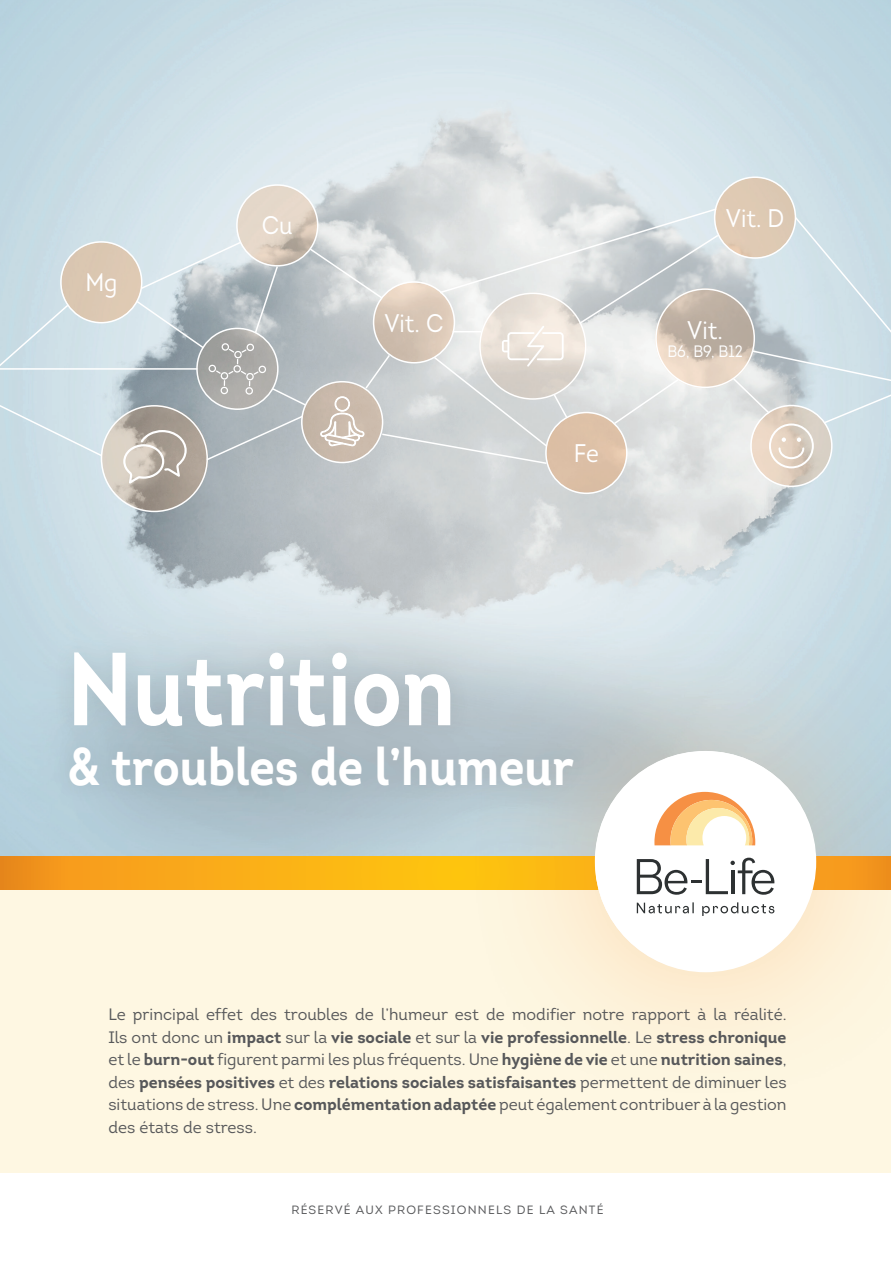
<style>
.page{position:relative;width:891px;height:1263px;background:#fff}
.page>*{position:absolute;margin:0;border:0;box-sizing:border-box;transform-origin:0 0}
.t1{font:700 103.65px "Intro";color:#fff;scale:.84 1}
.t2{font:700 52.5px "Intro";color:#fff;scale:.88 1}
.t3{font:25.5px "Intro";color:#fff;scale:.9 1}
.t4{font:16.5px/22.5px "Intro";color:#57585a;text-align:justify}
.t5{font:16.5px "Intro";color:#fff;scale:.9 1}
.t6{font:12px "Intro";letter-spacing:.1em;color:#57585a}
.s1{font-family:"Helvetica"}
.s2{font-weight:700}
</style>
<div class="page">
<img style="left:0;top:0;width:891px;height:857px">
<svg style="left:751px;top:406px;width:80px;height:80px"></svg>
<div style="left:61px;top:242px;width:80px;height:80px;background:#dbc7b1;border-radius:50%"></div>
<svg style="left:546px;top:413px;width:80px;height:80px"></svg>
<svg style="left:237px;top:185px;width:80px;height:80px"></svg>
<svg style="left:102px;top:405px;width:106px;height:106px"></svg>
<svg style="left:655px;top:288px;width:100px;height:100px"></svg>
<div style="left:715px;top:178px;width:80px;height:80px;background:#decab3;border-radius:50%"></div>
<div style="left:60px;top:241px;width:82px;height:82px;border:2px solid #fff;border-radius:50%"></div>
<div style="left:0;top:303px;width:70px;height:80px;background:#cadde6"></div>
<svg style="left:0;top:397px;width:104px;height:61px"></svg>
<hr style="left:0;top:368px;width:197px;height:2px;background:#fff">
<svg style="left:731px;top:215px;width:160px;height:253px"></svg>
<svg style="left:123px;top:207px;width:597px;height:277px"></svg>
<div style="left:0;top:879px;width:891px;height:384px;background:#fef7e2"></div>
<div style="left:0;top:1173px;width:891px;height:90px;background:#fff"></div>
<svg style="left:0;top:857px;width:450px;height:32px"></svg>
<div style="left:450px;top:606px;width:441px;height:512px;background:#f58b32;opacity:.6"></div>
<div style="left:47px;top:630px;width:548px;height:178px;background:#231f20;opacity:.1"></div>
<div style="left:595px;top:751px;width:221px;height:221px;background:#fff;border-radius:50%"></div>
<svg style="left:636px;top:792px;width:138px;height:124px"></svg>
<h3 class="t3" style="left:85px;top:267px;width:37px">Mg</h3>
<h3 class="t3" style="left:262px;top:209px;width:36px">Cu</h3>
<h3 class="t3" style="left:384px;top:307px;width:67px">Vit. C</h3>
<h3 class="t3" style="left:574px;top:438px;width:29px">Fe</h3>
<h3 class="t3" style="left:725px;top:203px;width:66px">Vit. D</h3>
<h3 class="t3" style="left:687px;top:314px;width:41px">Vit.</h3>
<p class="t5" style="left:667px;top:341px;width:86px">B6, B9, B12</p>
<h1 class="t1" style="left:67px;top:623px;width:464px">Nutrition</h1>
<h2 class="t2" style="left:67px;top:733px;width:577px"><span class="s1">&amp;</span> troubles de l’humeur</h2>
<p class="t4" style="left:108px;top:1003px;width:679px">Le principal effet des troubles de l’humeur est de modifier notre rapport à la réalité.<br>Ils ont donc un <span class="s2">impact</span> sur la <span class="s2">vie sociale</span> et sur la <span class="s2">vie professionnelle</span>. Le <span class="s2">stress chronique </span>et le <span class="s2">burn-out</span> figurent parmi les plus fréquents. Une <span class="s2">hygiène de vie</span> et une <span class="s2">nutrition saines</span>, des <span class="s2">pensées positives</span> et des <span class="s2">relations sociales satisfaisantes</span> permettent de diminuer les situations de stress. Une <span class="s2">complémentation adaptée</span> peut également contribuer à la gestion des états de stress.</p>
<p class="t6" style="left:291px;top:1203px;width:313px">RÉSERVÉ AUX PROFESSIONNELS DE LA SANTÉ</p>
</div>
